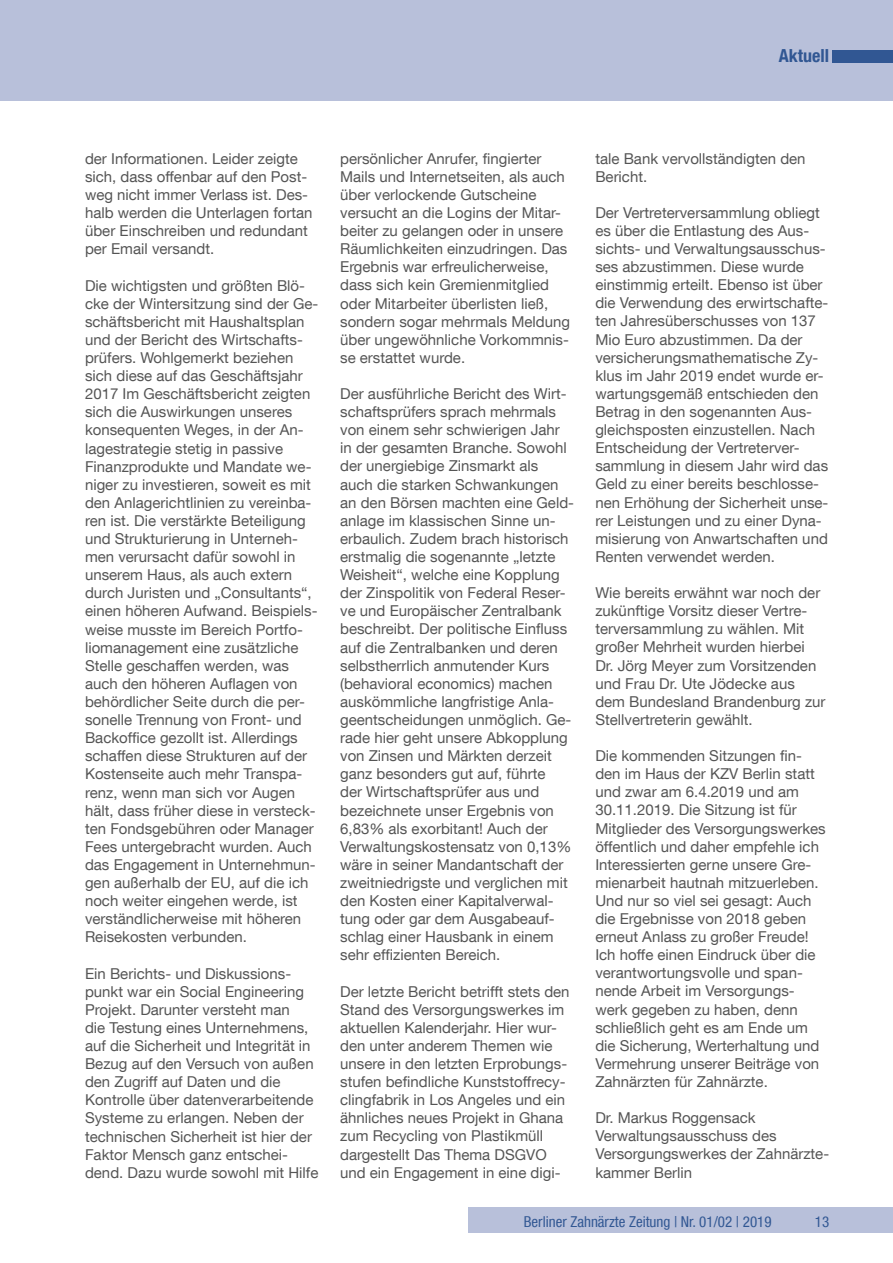
<style>
.page{position:relative;width:893px;height:1263px;background:#fff}
.page>*{position:absolute;margin:0;border:0;box-sizing:border-box;transform-origin:0 0}
.t1{font:700 condensed 18px "Helvetica Neue LT Com";color:#315793}
.t2{font:15px/18.1px "Helvetica Neue LT Com";color:#555}
.t3{font:condensed 15px "Helvetica Neue LT Com";color:#315793}
</style>
<div class="page">
<div style="left:0;top:0;width:893px;height:100px;background:#b8c0da"></div>
<div style="left:468px;top:1208px;width:425px;height:25px;background:#b8c0da"></div>
<div style="left:833px;top:50px;width:60px;height:12px;background:#315793"></div>
<p class="t1" style="left:779px;top:45px;width:52px">Aktuell</p>
<p class="t2" style="left:85px;top:149px;width:229px">der Informationen. Leider zeigte sich, dass offenbar auf den Post&shy;weg nicht immer Verlass ist. Des&shy;halb werden die Unterlagen fortan über Einschreiben und redundant per Email versandt.</p>
<p class="t2" style="left:85px;top:276px;width:235px">Die wichtigsten und größten Blö&shy;cke der Wintersitzung sind der Ge&shy;schäftsbericht mit Haushaltsplan und der Bericht des Wirtschafts&shy;prüfers. Wohlgemerkt beziehen sich diese auf das Geschäftsjahr<br>2017 Im Geschäftsbericht zeigten sich die Auswirkungen unseres konsequenten Weges, in der An&shy;lagestrategie stetig in passive<br>Finanzprodukte und Mandate we&shy;niger zu investieren, soweit es mit den Anlagerichtlinien zu vereinba&shy;ren ist. Die verstärkte Beteiligung und Strukturierung in Unterneh&shy;men verursacht dafür sowohl in unserem Haus, als auch extern durch Juristen und „Consultants“, einen höheren Aufwand. Beispiels&shy;weise musste im Bereich Portfo&shy;liomanagement eine zusätzliche<br>Stelle geschaffen werden, was auch den höheren Auflagen von behördlicher Seite durch die per&shy;sonelle Trennung von Front- und<br>Backoffice gezollt ist. Allerdings schaffen diese Strukturen auf der<br>Kostenseite auch mehr Transpa&shy;renz, wenn man sich vor Augen hält, dass früher diese in versteck&shy;ten Fondsgebühren oder Manager<br>Fees untergebracht wurden. Auch das Engagement in Unternehmun&shy;gen außerhalb der EU, auf die ich noch weiter eingehen werde, ist verständlicherweise mit höheren<br>Reisekosten verbunden.</p>
<p class="t2" style="left:85px;top:964px;width:235px">Ein Berichts- und Diskussions&shy;punkt war ein Social Engineering<br>Projekt. Darunter versteht man<br>die Testung eines Unternehmens, auf die Sicherheit und Integrität in<br>Bezug auf den Versuch von außen den Zugriff auf Daten und die<br>Kontrolle über datenverarbeitende<br>Systeme zu erlangen. Neben der technischen Sicherheit ist hier der<br>Faktor Mensch ganz entschei&shy;dend. Dazu wurde sowohl mit Hilfe</p>
<p class="t2" style="left:340px;top:149px;width:231px">persönlicher Anrufer, fingierter<br>Mails und Internetseiten, als auch über verlockende Gutscheine versucht an die Logins der Mitar&shy;beiter zu gelangen oder in unsere<br>Räumlichkeiten einzudringen. Das<br>Ergebnis war erfreulicherweise, dass sich kein Gremienmitglied oder Mitarbeiter überlisten ließ, sondern sogar mehrmals Meldung über ungewöhnliche Vorkommnis&shy;se erstattet wurde.</p>
<p class="t2" style="left:340px;top:384px;width:235px">Der ausführliche Bericht des Wirt&shy;schaftsprüfers sprach mehrmals von einem sehr schwierigen Jahr in der gesamten Branche. Sowohl der unergiebige Zinsmarkt als auch die starken Schwankungen an den Börsen machten eine Geld&shy;anlage im klassischen Sinne un&shy;erbaulich. Zudem brach historisch erstmalig die sogenannte „letzte<br>Weisheit“, welche eine Kopplung der Zinspolitik von Federal Reser&shy;ve und Europäischer Zentralbank beschreibt. Der politische Einfluss auf die Zentralbanken und deren selbstherrlich anmutender Kurs (behavioral economics) machen auskömmliche langfristige Anla&shy;geentscheidungen unmöglich. Ge&shy;rade hier geht unsere Abkopplung von Zinsen und Märkten derzeit ganz besonders gut auf, führte<br>der Wirtschaftsprüfer aus und bezeichnete unser Ergebnis von<br>6,83% als exorbitant! Auch der<br>Verwaltungskostensatz von 0,13% wäre in seiner Mandantschaft der zweitniedrigste und verglichen mit den Kosten einer Kapitalverwal&shy;tung oder gar dem Ausgabeauf&shy;schlag einer Hausbank in einem sehr effizienten Bereich.</p>
<p class="t2" style="left:340px;top:982px;width:231px">Der letzte Bericht betrifft stets den Stand des Versorgungswerkes im aktuellen Kalenderjahr. Hier wur&shy;den unter anderem Themen wie unsere in den letzten Erprobungs&shy;stufen befindliche Kunststoffrecy&shy;clingfabrik in Los Angeles und ein ähnliches neues Projekt in Ghana zum Recycling von Plastikmüll dargestellt Das Thema DSGVO und ein Engagement in eine digi-</p>
<p class="t2" style="left:595px;top:149px;width:212px">tale Bank vervollständigten den<br>Bericht.</p>
<p class="t2" style="left:595px;top:203px;width:235px">Der Vertreterversammlung obliegt es über die Entlastung des Aus&shy;sichts- und Verwaltungsausschus&shy;ses abzustimmen. Diese wurde einstimmig erteilt. Ebenso ist über die Verwendung des erwirtschafte&shy;ten Jahresüberschusses von 137<br>Mio Euro abzustimmen. Da der versicherungsmathematische Zy&shy;klus im Jahr 2019 endet wurde er&shy;wartungsgemäß entschieden den<br>Betrag in den sogenannten Aus&shy;gleichsposten einzustellen. Nach<br>Entscheidung der Vertreterver&shy;sammlung in diesem Jahr wird das<br>Geld zu einer bereits beschlosse&shy;nen Erhöhung der Sicherheit unse&shy;rer Leistungen und zu einer Dyna&shy;misierung von Anwartschaften und<br>Renten verwendet werden.</p>
<p class="t2" style="left:595px;top:583px;width:232px">Wie bereits erwähnt war noch der zukünftige Vorsitz dieser Vertre&shy;terversammlung zu wählen. Mit großer Mehrheit wurden hierbei<br>Dr. Jörg Meyer zum Vorsitzenden und Frau Dr. Ute Jödecke aus dem Bundesland Brandenburg zur<br>Stellvertreterin gewählt.</p>
<p class="t2" style="left:595px;top:746px;width:232px">Die kommenden Sitzungen fin&shy;den im Haus der KZV Berlin statt und zwar am 6.4.2019 und am<br>30.11.2019. Die Sitzung ist für<br>Mitglieder des Versorgungswerkes öffentlich und daher empfehle ich<br>Interessierten gerne unsere Gre&shy;mienarbeit hautnah mitzuerleben.<br>Und nur so viel sei gesagt: Auch die Ergebnisse von 2018 geben erneut Anlass zu großer Freude!<br>Ich hoffe einen Eindruck über die verantwortungsvolle und span&shy;nende Arbeit im Versorgungs&shy;werk gegeben zu haben, denn schließlich geht es am Ende um die Sicherung, Werterhaltung und<br>Vermehrung unserer Beiträge von<br>Zahnärzten für Zahnärzte.</p>
<p class="t2" style="left:595px;top:1108px;width:234px">Dr. Markus Roggensack<br>Verwaltungsausschuss des<br>Versorgungswerkes der Zahnärzte&shy;kammer Berlin</p>
<p class="t3" style="left:524px;top:1213px;width:249px">Berliner Zahnärzte Zeitung | Nr. 01/02 | 2019</p>
<p class="t3" style="left:815px;top:1213px;width:16px">13</p>
</div>
